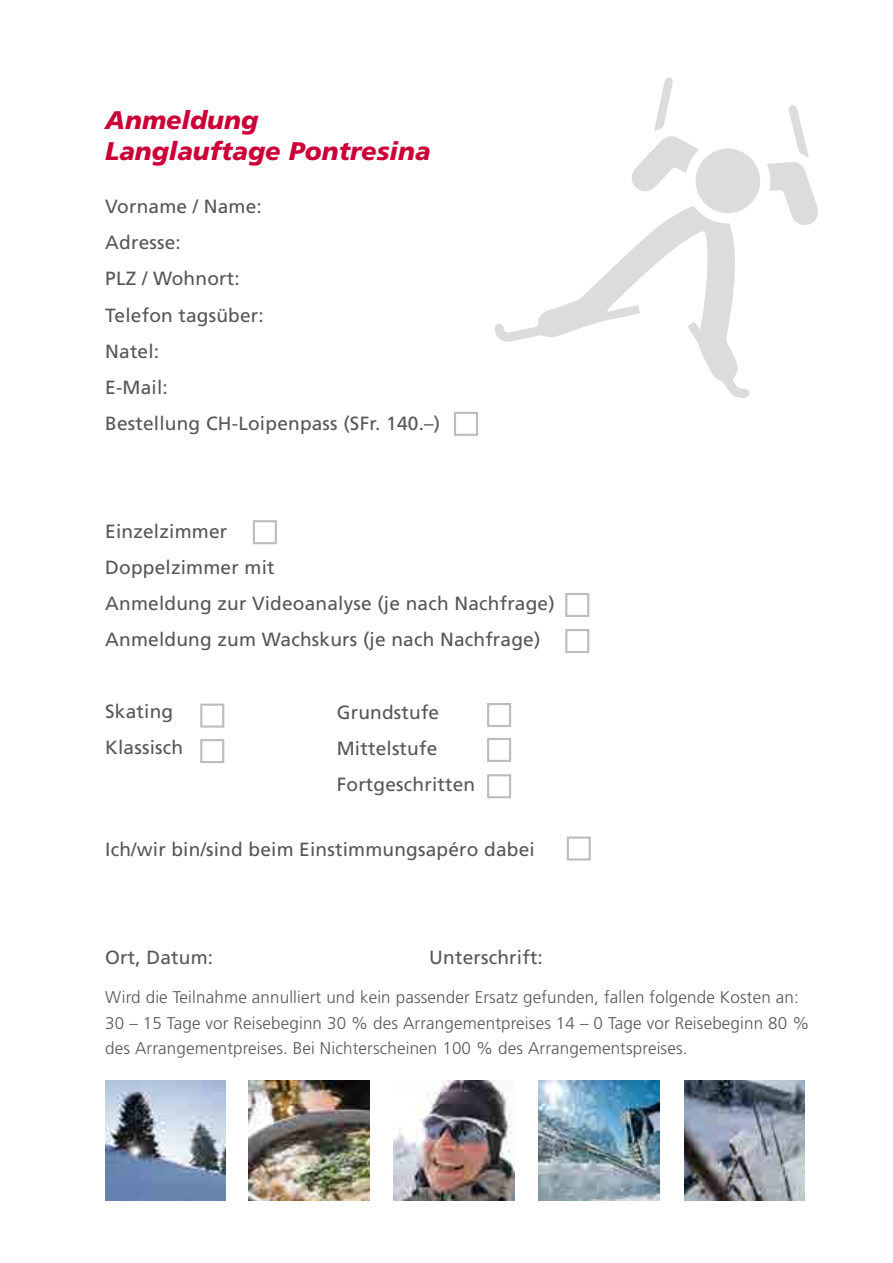
<style>
.page{position:relative;width:893px;height:1263px;background:#fff}
.page>*{position:absolute;margin:0;border:0;box-sizing:border-box;transform-origin:0 0}
.t1{font:italic 900 25.5px/31.8px "Frutiger";color:#cb0037}
.t2{font:19.05px/36px "Frutiger";letter-spacing:.01em;color:#565655}
.t3{font:300 16.95px/25.5px "Frutiger";letter-spacing:.01em;color:#565655}
</style>
<div class="page">
<svg style="left:494px;top:227px;width:256px;height:171px"></svg>
<svg style="left:631px;top:77px;width:187px;height:150px"></svg>
<img style="left:105px;top:1080px;width:120px;height:120px">
<img style="left:249px;top:1080px;width:120px;height:120px">
<img style="left:394px;top:1080px;width:120px;height:120px">
<img style="left:539px;top:1080px;width:120px;height:120px">
<img style="left:684px;top:1080px;width:120px;height:120px">
<div style="left:454px;top:412px;width:24px;height:24px;border:2px solid #bbbcbc"></div>
<div style="left:565px;top:593px;width:24px;height:24px;border:2px solid #bbbcbc"></div>
<div style="left:565px;top:629px;width:24px;height:24px;border:2px solid #bbbcbc"></div>
<div style="left:200px;top:704px;width:24px;height:24px;border:2px solid #bbbcbc"></div>
<div style="left:200px;top:739px;width:24px;height:24px;border:2px solid #bbbcbc"></div>
<div style="left:253px;top:520px;width:24px;height:24px;border:2px solid #bbbcbc"></div>
<div style="left:487px;top:703px;width:24px;height:24px;border:2px solid #bbbcbc"></div>
<div style="left:487px;top:738px;width:24px;height:24px;border:2px solid #bbbcbc"></div>
<div style="left:487px;top:774px;width:24px;height:24px;border:2px solid #bbbcbc"></div>
<div style="left:567px;top:836px;width:24px;height:24px;border:2px solid #bbbcbc"></div>
<h1 class="t1" style="left:105px;top:103px;width:327px">Anmeldung<br>Langlauftage Pontresina</h1>
<p class="t2" style="left:105px;top:188px;width:337px">Vorname / Name:<br>Adresse:<br>PLZ / Wohnort:<br>Telefon tagsüber:<br>Natel:<br>E-Mail:<br>Bestellung CH-Loipenpass (SFr. 140.–)</p>
<p class="t2" style="left:105px;top:513px;width:451px">Einzelzimmer<br>Doppelzimmer mit<br>Anmeldung zur Videoanalyse (je nach Nachfrage)<br>Anmeldung zum Wachskurs (je nach Nachfrage)</p>
<p class="t2" style="left:105px;top:693px;width:79px">Skating<br>Klassisch</p>
<p class="t2" style="left:337px;top:694px;width:140px">Grundstufe<br>Mittelstufe<br>Fortgeschritten</p>
<p class="t2" style="left:105px;top:831px;width:431px">Ich/wir bin/sind beim Einstimmungsapéro dabei</p>
<p class="t2" style="left:105px;top:939px;width:109px">Ort, Datum:</p>
<p class="t2" style="left:429px;top:939px;width:115px">Unterschrift:</p>
<p class="t3" style="left:105px;top:984px;width:706px">Wird die Teilnahme annulliert und kein passender Ersatz gefunden, fallen folgende Kosten an:<br>30 – 15 Tage vor Reisebeginn 30 % des Arrangementpreises 14 – 0 Tage vor Reisebeginn 80 % des Arrangementpreises. Bei Nichterscheinen 100 % des Arrangementspreises.</p>
</div>
